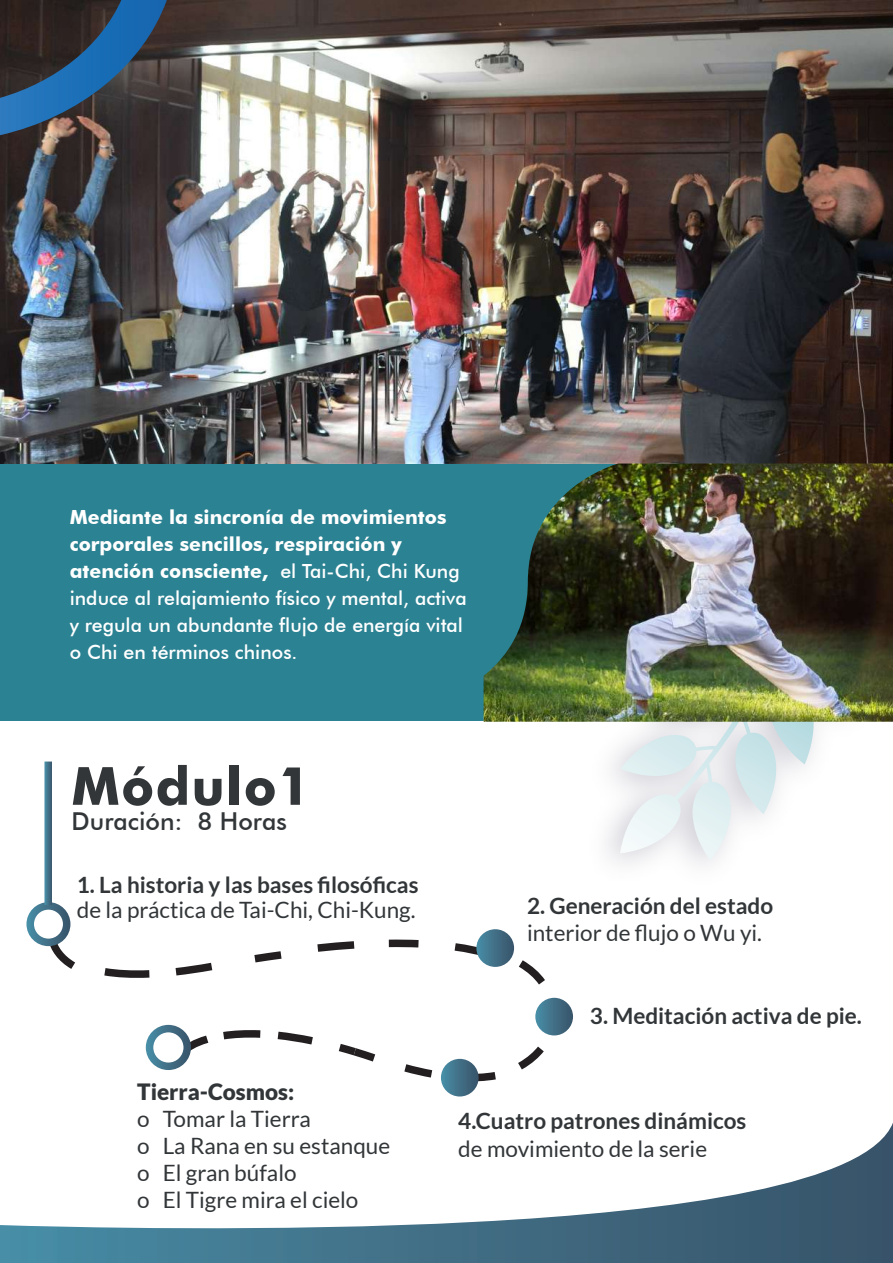
<style>
.page{position:relative;width:893px;height:1263px;background:#fff}
.page>*{position:absolute;margin:0;border:0;box-sizing:border-box;transform-origin:0 0}
.t1{font:700 52.65px "Futura BT";letter-spacing:.025em;color:#323638}
.t2{font:500 24.75px "Futura BT";color:#323638}
.t3{font:22.5px/27px "Lato";color:#323638}
.t4{font:700 22.5px "Lato";color:#323638}
.t5{font:900 22.5px "Lato";color:#323638}
.t6{font:500 19.5px/27px "Futura BT";color:#fff}
.s1{font-weight:700}
</style>
<div class="page">
<svg style="left:620px;top:722px;width:232px;height:138px"></svg>
<div style="left:0;top:454px;width:893px;height:267px;background:#2b8292"></div>
<img style="left:0;top:0;width:893px;height:463px">
<svg style="left:0;top:0;width:167px;height:135px;background:#31455b"></svg>
<img style="left:484px;top:463px;width:409px;height:259px">
<svg style="left:180px;top:1029px;width:133px;height:26px"></svg>
<svg style="left:338px;top:1044px;width:38px;height:18px"></svg>
<svg style="left:404px;top:1064px;width:29px;height:14px"></svg>
<svg style="left:479px;top:1072px;width:17px;height:10px"></svg>
<svg style="left:518px;top:1001px;width:54px;height:69px"></svg>
<svg style="left:510px;top:953px;width:35px;height:32px"></svg>
<svg style="left:454px;top:943px;width:29px;height:20px"></svg>
<svg style="left:388px;top:939px;width:31px;height:9px"></svg>
<svg style="left:317px;top:941px;width:38px;height:11px"></svg>
<svg style="left:254px;top:951px;width:28px;height:12px"></svg>
<svg style="left:175px;top:962px;width:38px;height:14px"></svg>
<svg style="left:104px;top:968px;width:46px;height:10px"></svg>
<svg style="left:46px;top:930px;width:29px;height:39px"></svg>
<div style="left:26px;top:902px;width:44px;height:44px;border:8px solid #fff;border-radius:50%"></div>
<svg style="left:476px;top:929px;width:38px;height:38px"></svg>
<svg style="left:535px;top:998px;width:38px;height:37px"></svg>
<svg style="left:441px;top:1059px;width:38px;height:37px"></svg>
<div style="left:146px;top:1025px;width:45px;height:45px;border:8px solid #fff;border-radius:50%"></div>
<svg style="left:44px;top:761px;width:8px;height:144px"></svg>
<svg style="left:0;top:1123px;width:893px;height:140px"></svg>
<p class="t6" style="left:70px;top:504px;width:399px"><span class="s1">Mediante la sincronía de movimientos corporales sencillos, respiración y atención consciente,</span> el Tai-Chi, Chi Kung induce al relajamiento físico y mental, activa y regula un abundante flujo de energía vital o Chi en términos chinos.</p>
<h1 class="t1" style="left:71px;top:754px;width:241px">Módulo1</h1>
<p class="t2" style="left:72px;top:806px;width:217px">Duración: 8 Horas</p>
<p class="t4" style="left:77px;top:872px;width:343px">1. La historia y las bases filosóficas</p>
<p class="t3" style="left:77px;top:896px;width:340px">de la práctica de Tai-Chi, Chi-Kung.</p>
<p class="t5" style="left:137px;top:1078px;width:159px">Tierra-Cosmos:</p>
<p class="t3" style="left:137px;top:1105px;width:255px">o Tomar la Tierra<br>o La Rana en su estanque o El gran búfalo<br>o El Tigre mira el cielo</p>
<p class="t4" style="left:527px;top:893px;width:248px">2. Generación del estado</p>
<p class="t3" style="left:527px;top:919px;width:237px">interior de flujo o Wu yi.</p>
<p class="t4" style="left:590px;top:1003px;width:274px">3. Meditación activa de pie.</p>
<p class="t4" style="left:458px;top:1108px;width:290px">4.Cuatro patrones dinámicos</p>
<p class="t3" style="left:458px;top:1135px;width:250px">de movimiento de la serie</p>
</div>
